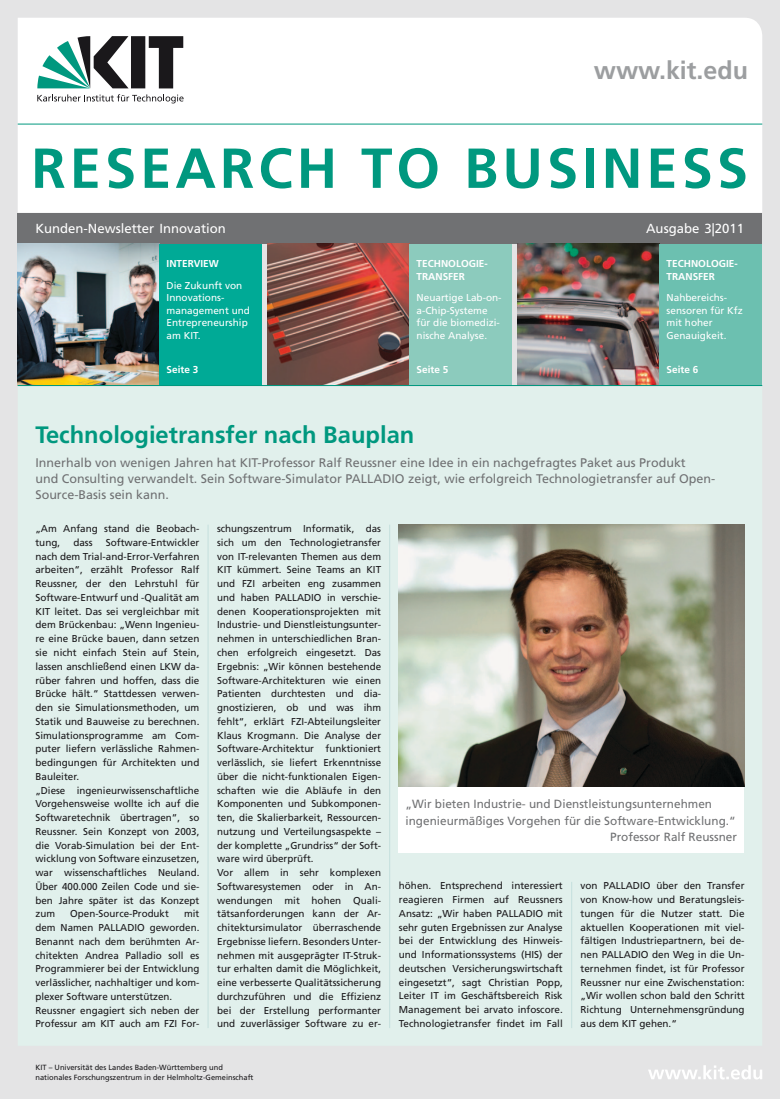
<style>
.page{position:relative;width:780px;height:1099px;background:#fff}
.page>*{position:absolute;margin:0;border:0;box-sizing:border-box;transform-origin:0 0}
.t1{font:700 56.25px "Frutiger LT Std";letter-spacing:.07em;color:#00987f}
.t2{font:700 25px "Frutiger LT Std";color:#9c9ea0}
.t3{font:700 23.75px "Frutiger LT Std";color:#00987f}
.t4{font:13.12px "Frutiger LT Std";color:#fff}
.t5{font:12.5px/16.2px "Frutiger LT Std";color:#707173}
.t6{font:11.88px "Frutiger LT Std";color:#707173}
.t7{font:10px/13.8px "Frutiger LT Std";color:#1a181b}
.t8{font:10px/12.5px "Frutiger LT Std";color:#fff}
.t9{font:700 10px/12.5px "Frutiger LT Std";color:#fff}
.t10{font:7.5px/9.4px "Frutiger LT Std";color:#1a181b}
</style>
<div class="page">
<div style="left:0;top:0;width:780px;height:1098px;background:#e4e4e5"></div>
<div style="left:18px;top:18px;width:744px;height:195px;background:#fff"></div>
<div style="left:18px;top:213px;width:744px;height:31px;background:#707173"></div>
<hr style="left:18px;top:124px;width:744px;height:1px;background:#00987f">
<svg style="left:37px;top:36px;width:146px;height:52px;background:#849795"></svg>
<svg style="left:37px;top:94px;width:147px;height:9px"></svg>
<svg style="left:648px;top:1065px;width:114px;height:14px"></svg>
<div style="left:18px;top:387px;width:744px;height:658px;background:#e1f0ec"></div>
<img style="left:18px;top:244px;width:141px;height:141px">
<img style="left:268px;top:244px;width:141px;height:141px">
<img style="left:517px;top:244px;width:142px;height:141px">
<div style="left:159px;top:244px;width:103px;height:141px;background:#00aa96"></div>
<div style="left:409px;top:244px;width:103px;height:141px;background:#8ccbbd"></div>
<div style="left:659px;top:244px;width:103px;height:141px;background:#6cc0b0"></div>
<hr style="left:18px;top:385px;width:744px;height:1px;background:#00987f">
<hr style="left:571px;top:881px;width:1px;height:147px;background:#c4dfdd">
<hr style="left:208px;top:524px;width:1px;height:504px;background:#c4dfdd">
<hr style="left:389px;top:524px;width:1px;height:504px;background:#c4dfdd">
<div style="left:398px;top:781px;width:346px;height:71px;background:#fff"></div>
<img style="left:398px;top:524px;width:346px;height:262px">
<h2 class="t2" style="left:593px;top:56px;width:156px">www.kit.edu</h2>
<h1 class="t1" style="left:31px;top:135px;width:718px">RESEARCH TO BUSINESS</h1>
<h3 class="t4" style="left:35px;top:221px;width:192px">Kunden-Newsletter Innovation</h3>
<h3 class="t4" style="left:646px;top:221px;width:99px">Ausgabe 3|2011</h3>
<p class="t9" style="left:167px;top:257px;width:54px">Interview</p>
<p class="t8" style="left:167px;top:279px;width:85px">Die Zukunft von<br>Innovations&shy;management und<br>Entrepreneurship am KIT.</p>
<p class="t9" style="left:167px;top:363px;width:33px">Seite 3</p>
<p class="t9" style="left:416px;top:257px;width:73px">TECHNOLOGIE-<br>TRANSFER</p>
<p class="t8" style="left:416px;top:291px;width:87px">Neuartige Lab-on&shy;a-Chip-Systeme für die biomedizi&shy;nische Analyse.</p>
<p class="t9" style="left:416px;top:363px;width:33px">Seite 5</p>
<p class="t9" style="left:666px;top:257px;width:73px">TECHNOLOGIE-<br>TRANSFER</p>
<p class="t8" style="left:666px;top:291px;width:78px">Nahbereichs&shy;sensoren für Kfz mit hoher<br>Genauigkeit.</p>
<p class="t9" style="left:666px;top:363px;width:33px">Seite 6</p>
<h3 class="t3" style="left:35px;top:421px;width:380px">Technologietransfer nach Bauplan</h3>
<p class="t5" style="left:35px;top:454px;width:681px">Innerhalb von wenigen Jahren hat KIT-Professor Ralf Reussner eine Idee in ein nachgefragtes Paket aus Produkt<br>und Consulting verwandelt. Sein Software-Simulator PALLADIO zeigt, wie erfolgreich Technologietransfer auf Open-<br>Source-Basis sein kann.</p>
<p class="t7" style="left:217px;top:522px;width:165px">schungszentrum Informatik, das sich um den Technologietransfer von IT-relevanten Themen aus dem KIT kümmert. Seine Teams an KIT und FZI arbeiten eng zusammen und haben PALLADIO in verschie&shy;denen Kooperationsprojekten mit Industrie- und Dienstleistungsunter&shy;nehmen in unterschiedlichen Bran&shy;chen erfolgreich eingesetzt. Das Ergebnis: „Wir können bestehende Software-Architekturen wie einen Patienten durchtesten und dia&shy;gnostizieren, ob und was ihm fehlt“, erklärt FZI-Abteilungsleiter Klaus Krogmann. Die Analyse der Software-Architektur funktioniert verlässlich, sie liefert Erkenntnisse über die nicht-funktionalen Eigen&shy;schaften wie die Abläufe in den Komponenten und Subkomponen&shy;ten, die Skalierbarkeit, Ressourcen&shy;nutzung und Verteilungsaspekte – der komplette „Grundriss“ der Soft&shy;ware wird überprüft.<br>Vor allem in sehr komplexen Softwaresystemen oder in An&shy;wendungen mit hohen Quali&shy;tätsanforderungen kann der Ar&shy;chitektursimulator überraschende Ergebnisse liefern. Besonders Unter&shy;nehmen mit ausgeprägter IT-Struk&shy;tur erhalten damit die Möglichkeit, eine verbesserte Qualitätssicherung durchzuführen und die Effizienz bei der Erstellung performanter und zuverlässiger Software zu er-</p>
<p class="t7" style="left:35px;top:522px;width:165px">„Am Anfang stand die Beobach&shy;tung,</p>
<p class="t7" style="left:35px;top:535px;width:165px;text-indent:70px">Software-Entwickler nach dem Trial-and-Error-Verfahren arbeiten“, erzählt Professor Ralf<br>Reussner, der den Lehrstuhl für<br>Software-Entwurf und -Qualität am<br>KIT leitet. Das sei vergleichbar mit dem Brückenbau: „Wenn Ingenieu&shy;re eine Brücke bauen, dann setzen sie nicht einfach Stein auf Stein, lassen anschließend einen LKW da&shy;rüber fahren und hoffen, dass die<br>Brücke hält.“ Stattdessen verwen&shy;den sie Simulationsmethoden, um<br>Statik und Bauweise zu berechnen.<br>Simulationsprogramme am Com&shy;puter liefern verlässliche Rahmen&shy;bedingungen für Architekten und<br>Bauleiter.<br>„Diese ingenieurwissenschaftliche<br>Vorgehensweise wollte ich auf die<br>Softwaretechnik übertragen“, so<br>Reussner. Sein Konzept von 2003, die Vorab-Simulation bei der Ent&shy;wicklung von Software einzusetzen, war wissenschaftliches Neuland.<br>Über 400.000 Zeilen Code und sie&shy;ben Jahre später ist das Konzept zum</p>
<p class="t7" style="left:73px;top:535px;width:21px">dass</p>
<p class="t6" style="left:405px;top:797px;width:308px">„Wir bieten Industrie- und Dienstleistungsunternehmen</p>
<p class="t6" style="left:405px;top:813px;width:331px">ingenieurmäßiges Vorgehen für die Software-Entwicklung.“</p>
<p class="t6" style="left:610px;top:829px;width:128px">Professor Ralf Reussner</p>
<p class="t7" style="left:580px;top:879px;width:165px;text-align:justify">von PALLADIO über den Transfer von Know-how und Beratungsleis&shy;tungen für die Nutzer statt. Die aktuellen Kooperationen mit viel&shy;fältigen Industriepartnern, bei de&shy;nen PALLADIO den Weg in die Un&shy;ternehmen findet, ist für Professor Reussner nur eine Zwischenstation: „Wir wollen schon bald den Schritt Richtung Unternehmensgründung aus dem KIT gehen.“</p>
<p class="t7" style="left:399px;top:879px;width:165px;text-align:justify">höhen. Entsprechend interessiert reagieren Firmen auf Reussners Ansatz: „Wir haben PALLADIO mit sehr guten Ergebnissen zur Analyse bei der Entwicklung des Hinweis&shy;und Informationssystems (HIS) der deutschen Versicherungswirtschaft eingesetzt“, sagt Christian Popp, Leiter IT im Geschäftsbereich Risk Management bei arvato infoscore.<br>Technologietransfer findet im Fall</p>
<p class="t7" style="left:70px;top:907px;width:100px">Open-Source-Produkt</p>
<p class="t7" style="left:35px;top:907px;width:165px;text-indent:149px">mit dem Namen PALLADIO geworden.<br>Benannt nach dem berühmten Ar&shy;chitekten Andrea Palladio soll es<br>Programmierer bei der Entwicklung verlässlicher, nachhaltiger und kom&shy;plexer Software unterstützen.<br>Reussner engagiert sich neben der<br>Professur am KIT auch am FZI For-</p>
<p class="t10" style="left:35px;top:1062px;width:219px">KIT – Universität des Landes Baden-Württemberg und nationales Forschungszentrum in der Helmholtz-Gemeinschaft</p>
</div>
